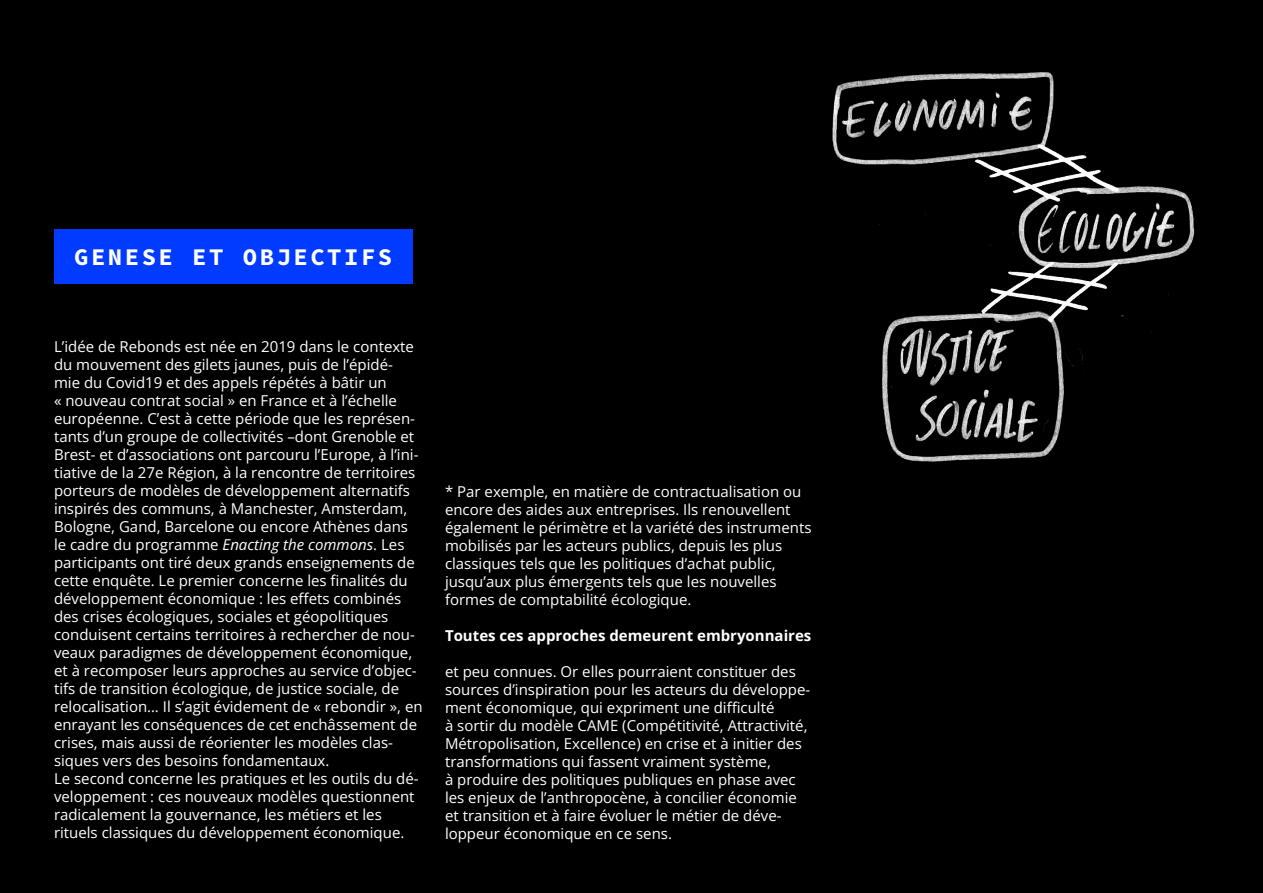
<style>
.page{position:relative;width:1263px;height:893px;background:#000001}
.page>*{position:absolute;margin:0;border:0;box-sizing:border-box;transform-origin:0 0}
.t1{font:24px "Source Code Variable";letter-spacing:.105em;color:#fff}
.t2{font:15px/18px "Open Sans";color:#fff}
.t3{font:700 15px "Open Sans";color:#fff}
.s1{font-style:italic}
</style>
<div class="page">
<div style="left:54px;top:229px;width:358px;height:54px;background:#003bff"></div>
<img style="left:832px;top:72px;width:363px;height:397px">
<p class="t1" style="left:74px;top:240px;width:320px">GENESE ET OBJECTIFS</p>
<p class="t2" style="left:54px;top:337px;width:370px">L’idée de Rebonds est née en 2019 dans le contexte du mouvement des gilets jaunes, puis de l’épidé&shy;mie du Covid19 et des appels répétés à bâtir un<br>« nouveau contrat social » en France et à l’échelle européenne. C’est à cette période que les représen&shy;tants d’un groupe de collectivités –dont Grenoble et Brest- et d’associations ont parcouru l’Europe, à l’ini&shy;tiative de la 27e Région, à la rencontre de territoires porteurs de modèles de développement alternatifs inspirés des communs, à Manchester, Amsterdam, Bologne, Gand, Barcelone ou encore Athènes dans le cadre du programme <span class="s1">Enacting the commons</span>. Les participants ont tiré deux grands enseignements de cette enquête. Le premier concerne les finalités du développement économique : les effets combinés des crises écologiques, sociales et géopolitiques conduisent certains territoires à rechercher de nou&shy;veaux paradigmes de développement économique, et à recomposer leurs approches au service d’objec&shy;tifs de transition écologique, de justice sociale, de relocalisation… Il s’agit évidement de « rebondir », en enrayant les conséquences de cet enchâssement de crises, mais aussi de réorienter les modèles clas&shy;siques vers des besoins fondamentaux.</p>
<p class="t2" style="left:54px;top:769px;width:366px">Le second concerne les pratiques et les outils du dé&shy;veloppement : ces nouveaux modèles questionnent radicalement la gouvernance, les métiers et les rituels classiques du développement économique.</p>
<p class="t2" style="left:445px;top:482px;width:368px">* Par exemple, en matière de contractualisation ou encore des aides aux entreprises. Ils renouvellent également le périmètre et la variété des instruments mobilisés par les acteurs publics, depuis les plus classiques tels que les politiques d’achat public, jusqu’aux plus émergents tels que les nouvelles formes de comptabilité écologique.</p>
<p class="t3" style="left:445px;top:625px;width:368px">Toutes ces approches demeurent embryonnaires</p>
<p class="t2" style="left:445px;top:662px;width:367px">et peu connues. Or elles pourraient constituer des sources d’inspiration pour les acteurs du développe&shy;ment économique, qui expriment une difficulté<br>à sortir du modèle CAME (Compétitivité, Attractivité, Métropolisation, Excellence) en crise et à initier des transformations qui fassent vraiment système,<br>à produire des politiques publiques en phase avec les enjeux de l’anthropocène, à concilier économie et transition et à faire évoluer le métier de déve&shy;loppeur économique en ce sens.</p>
</div>
